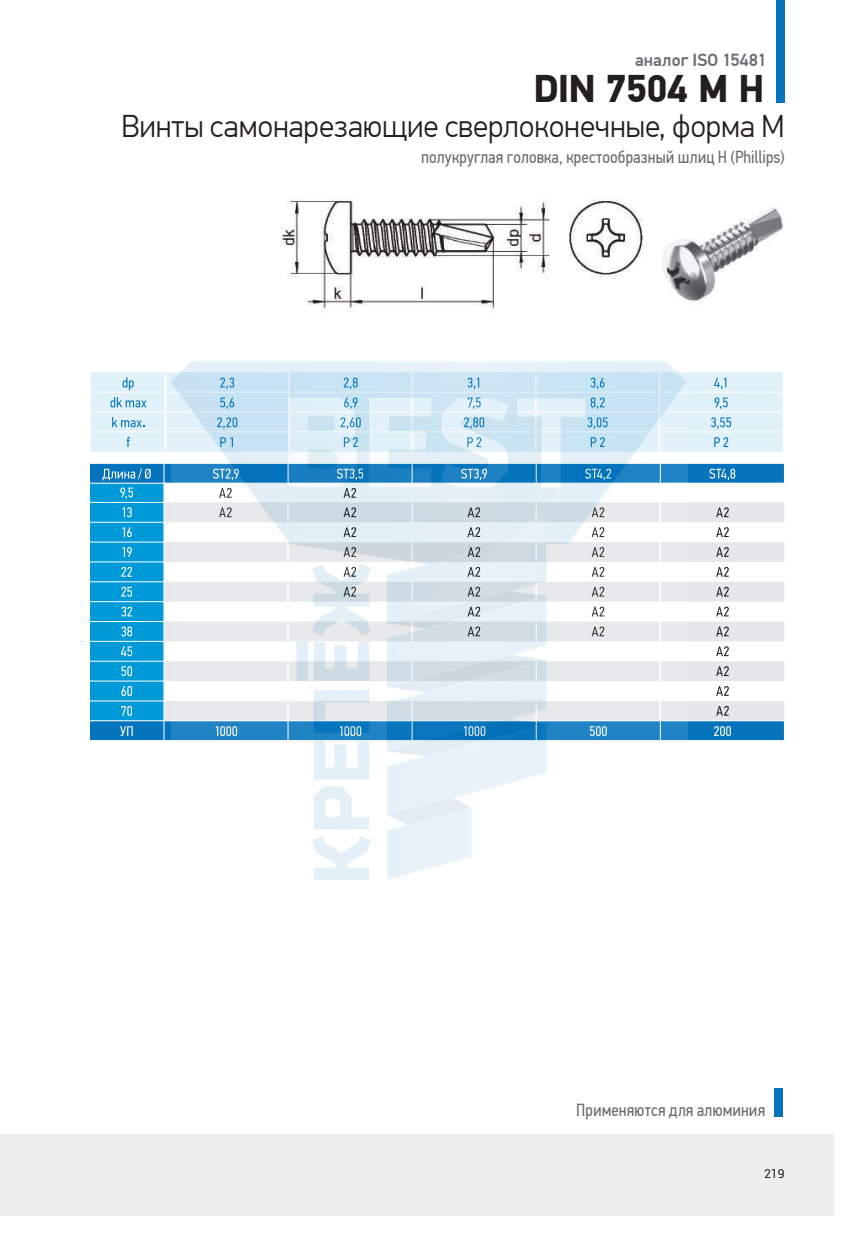
<style>
.page{position:relative;width:859px;height:1241px;background:#fff}
.page>*{position:absolute;margin:0;border:0;box-sizing:border-box;transform-origin:0 0}
.t1{font:700 38.5px "PF Din Text Pro";letter-spacing:-.025em;color:#231f20}
.t2{font:300 31.5px "PF Din Text Pro";letter-spacing:-.005em;color:#231f20}
.t3{font:17.5px "PF Din Text Cond Pro";color:#6c6d70}
.t4{font:500 17.5px "PF Din Text Pro";letter-spacing:.005em;color:#6c6d70}
.t5{font:12.25px "Roboto";color:#231f20}
</style>
<div class="page">
<div style="left:0;top:1134px;width:40px;height:81px;background:#eeeeef"></div>
<div style="left:40px;top:1134px;width:793px;height:81px;background:#eeeeef"></div>
<div style="left:776px;top:0;width:8px;height:102px;background:#0574bc"></div>
<img style="left:280px;top:198px;width:504px;height:115px">
<svg style="left:165px;top:502px;width:619px;height:218px;fill:#e6e7e9"></svg>
<svg style="left:783px;top:463px;width:1px;height:20px"></svg>
<svg style="left:783px;top:721px;width:1px;height:19px"></svg>
<svg style="left:709px;top:468px;width:26px;height:12px"></svg>
<svg style="left:715px;top:507px;width:13px;height:10px"></svg>
<svg style="left:715px;top:527px;width:13px;height:10px"></svg>
<svg style="left:715px;top:547px;width:13px;height:10px"></svg>
<svg style="left:715px;top:567px;width:13px;height:9px"></svg>
<svg style="left:715px;top:586px;width:13px;height:10px"></svg>
<svg style="left:715px;top:606px;width:13px;height:10px"></svg>
<svg style="left:715px;top:626px;width:13px;height:10px"></svg>
<svg style="left:716px;top:646px;width:12px;height:10px"></svg>
<svg style="left:716px;top:666px;width:12px;height:10px"></svg>
<svg style="left:716px;top:686px;width:12px;height:9px"></svg>
<svg style="left:716px;top:705px;width:12px;height:10px"></svg>
<svg style="left:89px;top:463px;width:76px;height:277px;background:#1d9fd8"></svg>
<svg style="left:713px;top:726px;width:17px;height:10px"></svg>
<svg style="left:91px;top:372px;width:691px;height:79px;background:#e0f1f9"></svg>
<svg style="left:164px;top:372px;width:2px;height:79px"></svg>
<hr style="left:91px;top:391px;width:691px;height:1px;background:#fff">
<hr style="left:91px;top:411px;width:691px;height:1px;background:#fff">
<hr style="left:91px;top:431px;width:691px;height:1px;background:#fff">
<svg style="left:123px;top:377px;width:11px;height:13px"></svg>
<svg style="left:714px;top:377px;width:12px;height:12px"></svg>
<svg style="left:110px;top:397px;width:36px;height:10px"></svg>
<svg style="left:714px;top:397px;width:13px;height:12px"></svg>
<svg style="left:112px;top:417px;width:32px;height:10px"></svg>
<svg style="left:710px;top:417px;width:20px;height:12px"></svg>
<svg style="left:127px;top:437px;width:3px;height:10px"></svg>
<svg style="left:714px;top:437px;width:14px;height:10px"></svg>
<div style="left:774px;top:1087px;width:8px;height:29px;background:#0574bc"></div>
<img style="left:172px;top:361px;width:515px;height:518px">
<p class="t4" style="left:634px;top:50px;width:133px">аналог ISO 15481</p>
<h1 class="t1" style="left:533px;top:65px;width:232px">DIN 7504 M H</h1>
<h2 class="t2" style="left:121px;top:108px;width:665px">Винты самонарезающие сверлоконечные, форма М</h2>
<p class="t3" style="left:421px;top:147px;width:365px">полукруглая головка, крестообразный шлиц H (Phillips)</p>
<p class="t3" style="left:576px;top:1098px;width:190px">Применяются для алюминия</p>
<p class="t5" style="left:763px;top:1165px;width:22px">219</p>
</div>
